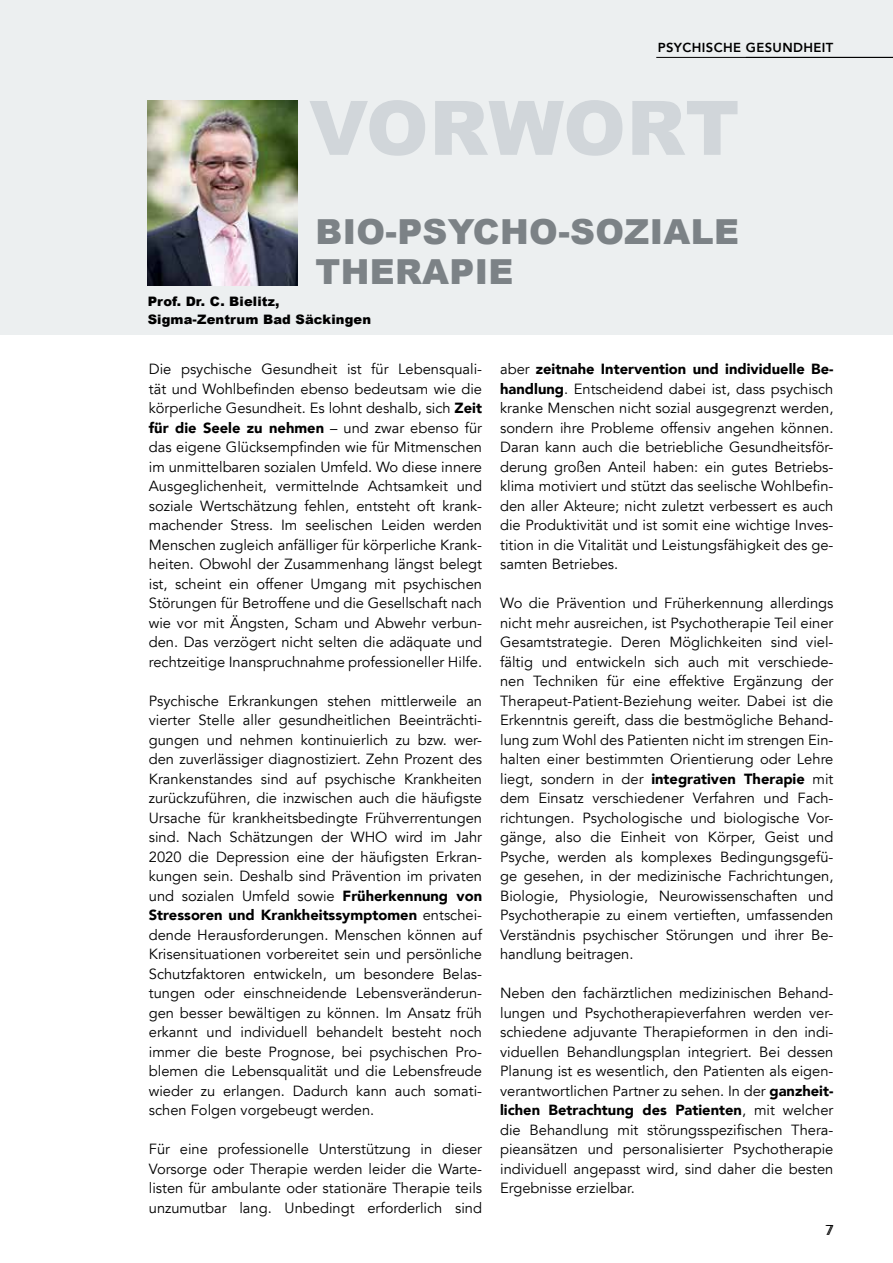
<style>
.page{position:relative;width:893px;height:1263px;background:#fff}
.page>*{position:absolute;margin:0;border:0;box-sizing:border-box;transform-origin:0 0}
.t1{font:900 75.15px "Arial";letter-spacing:.005em;color:#d1d6da}
.t2{font:900 34.5px/40.5px "Arial";letter-spacing:.01em;color:#7c8286}
.t3{font:14.7px/19.5px "Avenir";color:#000;text-align:justify}
.t4{font:14.25px "Avenir";color:#000}
.t5{font:900 13.05px/18px "Arial";letter-spacing:.01em;color:#000}
.t6{font:800 13.05px "Avenir";letter-spacing:.03em;color:#000}
.s1{font-weight:900}
</style>
<div class="page">
<div style="left:0;top:0;width:893px;height:335px;background:#eceff0"></div>
<hr style="left:656px;top:57px;width:237px;height:1px;background:#000">
<img style="left:148px;top:101px;width:149px;height:185px">
<p class="t6" style="left:658px;top:40px;width:177px">PSYCHISCHE GESUNDHEIT</p>
<h1 class="t1" style="left:309px;top:73px;width:432px">VORWORT</h1>
<h2 class="t2" style="left:315px;top:210px;width:425px">BIO-PSYCHO-SOZIALE<br>THERAPIE</h2>
<p class="t5" style="left:148px;top:292px;width:225px">Prof. Dr. C. Bielitz,<br>Sigma-Zentrum Bad Säckingen</p>
<p class="t3" style="left:149px;top:360px;width:335px">Die psychische Gesundheit ist für Lebensquali&shy;tät und Wohlbefinden ebenso bedeutsam wie die körperliche Gesundheit. Es lohnt deshalb, sich <span class="s1">Zeit für die Seele zu nehmen</span> – und zwar ebenso für das eigene Glücksempfinden wie für Mitmenschen im unmittelbaren sozialen Umfeld. Wo diese innere Ausgeglichenheit, vermittelnde Achtsamkeit und soziale Wertschätzung fehlen, entsteht oft krank&shy;machender Stress. Im seelischen Leiden werden Menschen zugleich anfälliger für körperliche Krank&shy;heiten. Obwohl der Zusammenhang längst belegt ist, scheint ein offener Umgang mit psychischen Störungen für Betroffene und die Gesellschaft nach wie vor mit Ängsten, Scham und Abwehr verbun&shy;den. Das verzögert nicht selten die adäquate und rechtzeitige Inanspruchnahme professioneller Hilfe.</p>
<p class="t3" style="left:149px;top:691px;width:335px">Psychische Erkrankungen stehen mittlerweile an vierter Stelle aller gesundheitlichen Beeinträchti&shy;gungen und nehmen kontinuierlich zu bzw. wer&shy;den zuverlässiger diagnostiziert. Zehn Prozent des Krankenstandes sind auf psychische Krankheiten zurückzuführen, die inzwischen auch die häufigste Ursache für krankheitsbedingte Frühverrentungen sind. Nach Schätzungen der WHO wird im Jahr 2020 die Depression eine der häufigsten Erkran&shy;kungen sein. Deshalb sind Prävention im privaten und sozialen Umfeld sowie <span class="s1">Früherkennung von Stressoren und Krankheitssymptomen</span> entschei&shy;dende Herausforderungen. Menschen können auf Krisensituationen vorbereitet sein und persönliche Schutzfaktoren entwickeln, um besondere Belas&shy;tungen oder einschneidende Lebensveränderun&shy;gen besser bewältigen zu können. Im Ansatz früh erkannt und individuell behandelt besteht noch immer die beste Prognose, bei psychischen Pro&shy;blemen die Lebensqualität und die Lebensfreude wieder zu erlangen. Dadurch kann auch somati&shy;schen Folgen vorgebeugt werden.</p>
<p class="t3" style="left:149px;top:1140px;width:335px">Für eine professionelle Unterstützung in dieser Vorsorge oder Therapie werden leider die Warte&shy;listen für ambulante oder stationäre Therapie teils unzumutbar lang. Unbedingt erforderlich sind</p>
<p class="t3" style="left:500px;top:360px;width:335px">aber <span class="s1">zeitnahe Intervention und individuelle Be&shy;handlung</span>. Entscheidend dabei ist, dass psychisch kranke Menschen nicht sozial ausgegrenzt werden, sondern ihre Probleme offensiv angehen können.<br>Daran kann auch die betriebliche Gesundheitsför&shy;derung großen Anteil haben: ein gutes Betriebs&shy;klima motiviert und stützt das seelische Wohlbefin&shy;den aller Akteure; nicht zuletzt verbessert es auch die Produktivität und ist somit eine wichtige Inves&shy;tition in die Vitalität und Leistungsfähigkeit des ge&shy;samten Betriebes.</p>
<p class="t3" style="left:500px;top:594px;width:335px">Wo die Prävention und Früherkennung allerdings nicht mehr ausreichen, ist Psychotherapie Teil einer Gesamtstrategie. Deren Möglichkeiten sind viel&shy;fältig und entwickeln sich auch mit verschiede&shy;nen Techniken für eine effektive Ergänzung der Therapeut-Patient-Beziehung weiter. Dabei ist die Erkenntnis gereift, dass die bestmögliche Behand&shy;lung zum Wohl des Patienten nicht im strengen Ein&shy;halten einer bestimmten Orientierung oder Lehre liegt, sondern in der <span class="s1">integrativen Therapie</span> mit dem Einsatz verschiedener Verfahren und Fach&shy;richtungen. Psychologische und biologische Vor&shy;gänge, also die Einheit von Körper, Geist und Psyche, werden als komplexes Bedingungsgefü&shy;ge gesehen, in der medizinische Fachrichtungen, Biologie, Physiologie, Neurowissenschaften und Psychotherapie zu einem vertieften, umfassenden Verständnis psychischer Störungen und ihrer Be&shy;handlung beitragen.</p>
<p class="t3" style="left:500px;top:984px;width:335px">Neben den fachärztlichen medizinischen Behand&shy;lungen und Psychotherapieverfahren werden ver&shy;schiedene adjuvante Therapieformen in den indi&shy;viduellen Behandlungsplan integriert. Bei dessen Planung ist es wesentlich, den Patienten als eigen&shy;verantwortlichen Partner zu sehen. In der <span class="s1">ganzheit&shy;lichen Betrachtung des Patienten</span>, mit welcher die Behandlung mit störungsspezifischen Thera&shy;pieansätzen und personalisierter Psychotherapie individuell angepasst wird, sind daher die besten Ergebnisse erzielbar.</p>
<p class="t4" style="left:825px;top:1222px;width:9px">7</p>
</div>
